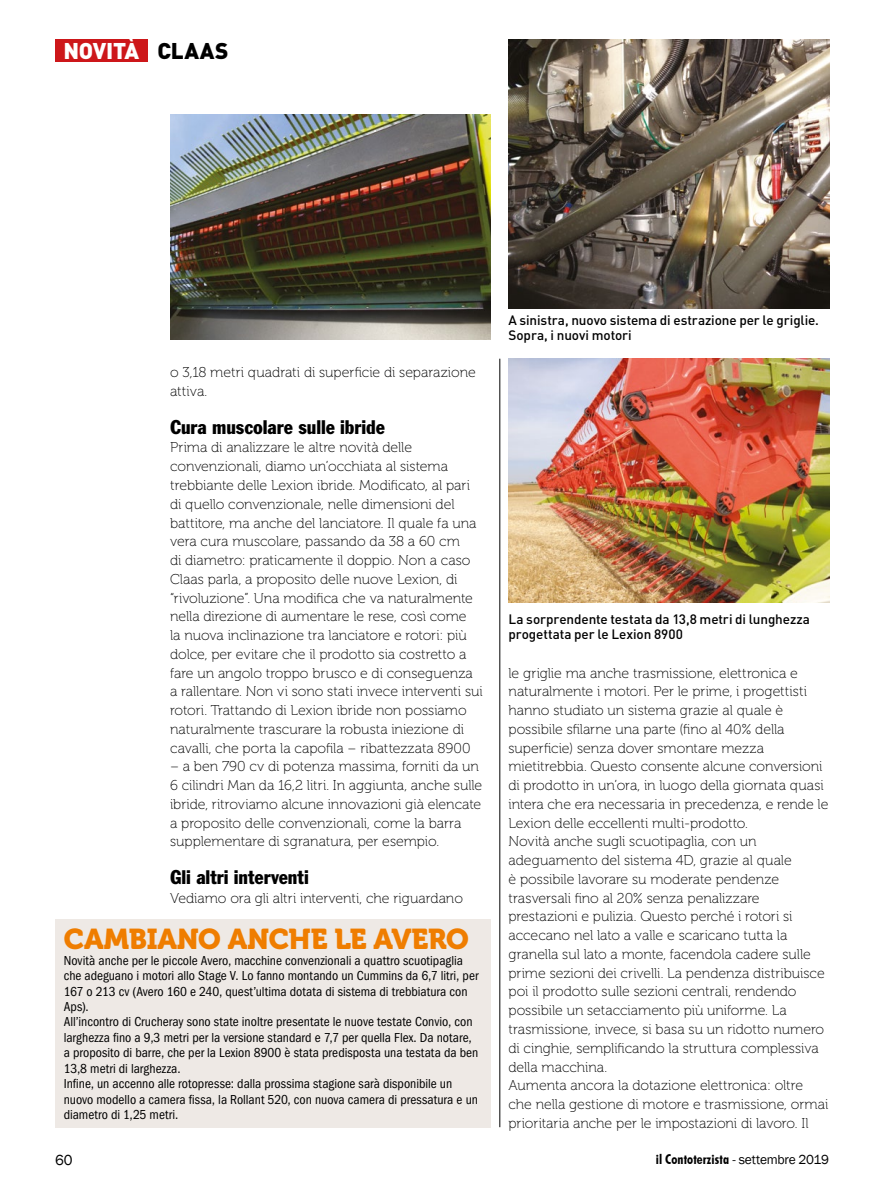
<style>
.page{position:relative;width:893px;height:1191px;background:#fff}
.page>*{position:absolute;margin:0;border:0;box-sizing:border-box;transform-origin:0 0}
.t1{font:28.5px "Museo 900";letter-spacing:-.01em;color:#ef7d00}
.t2{font:900 22.5px "DIN Pro";letter-spacing:-.02em;color:#fff}
.t3{font:900 22.5px "DIN Pro";letter-spacing:.02em;color:#000}
.t4{font:condensed 19.5px "Franklin Gothic BT";letter-spacing:-.005em;color:#000}
.t5{font:15px "Franklin Gothic";color:#000}
.t6{font:14.25px/18.8px "Museo 100";letter-spacing:-.005em;color:#000}
.t7{font:condensed 13.5px/15.5px "ITC Franklin Gothic Std";color:#000}
.t8{font:500 13.5px/15px "DIN Pro";letter-spacing:-.01em;color:#000}
.t9{font:700 condensed 13.5px "Futura BT";letter-spacing:.005em;color:#000}
.s1{font-family:"Franklin Gothic";font-weight:400;font-stretch:normal}
</style>
<div class="page">
<div style="left:55px;top:39px;width:92px;height:23px;background:#cd171a"></div>
<hr style="left:500px;top:359px;width:1px;height:768px;background:#000">
<div style="left:55px;top:919px;width:436px;height:208px;background:#eee9e5"></div>
<img style="left:508px;top:40px;width:321px;height:268px">
<img style="left:508px;top:359px;width:321px;height:243px">
<img style="left:170px;top:115px;width:321px;height:225px">
<h2 class="t2" style="left:63px;top:36px;width:77px">NOVITÀ</h2>
<h2 class="t3" style="left:157px;top:36px;width:72px">CLAAS</h2>
<p class="t6" style="left:170px;top:363px;width:307px">o 3,18 metri quadrati di superficie di separazione attiva.</p>
<h3 class="t4" style="left:170px;top:414px;width:216px">Cura muscolare sulle ibride</h3>
<p class="t6" style="left:170px;top:438px;width:314px">Prima di analizzare le altre novità delle convenzionali, diamo un’occhiata al sistema trebbiante delle Lexion ibride. Modificato, al pari di quello convenzionale, nelle dimensioni del battitore, ma anche del lanciatore. Il quale fa una vera cura muscolare, passando da 38 a 60 cm<br>di diametro: praticamente il doppio. Non a caso Claas parla, a proposito delle nuove Lexion, di “rivoluzione”. Una modifica che va naturalmente nella direzione di aumentare le rese, così come<br>la nuova inclinazione tra lanciatore e rotori: più dolce, per evitare che il prodotto sia costretto a fare un angolo troppo brusco e di conseguenza a rallentare. Non vi sono stati invece interventi sui rotori. Trattando di Lexion ibride non possiamo naturalmente trascurare la robusta iniezione di cavalli, che porta la capofila – ribattezzata 8900</p>
<p class="t6" style="left:170px;top:757px;width:314px">– a ben 790 cv di potenza massima, forniti da un 6 cilindri Man da 16,2 litri. In aggiunta, anche sulle ibride, ritroviamo alcune innovazioni già elencate a proposito delle convenzionali, come la barra supplementare di sgranatura, per esempio.</p>
<h3 class="t4" style="left:170px;top:864px;width:140px">Gli altri interventi</h3>
<p class="t6" style="left:170px;top:888px;width:294px">Vediamo ora gli altri interventi, che riguardano</p>
<h1 class="t1" style="left:64px;top:923px;width:407px">CAMBIANO ANCHE LE AVERO</h1>
<p class="t7" style="left:64px;top:952px;width:416px">Novità anche per le piccole Avero, macchine convenzionali a quattro scuotipaglia che adeguano i motori allo Stage V. Lo fanno montando un Cummins da 6,7 litri, per 167 o 213 cv (Avero 160 e 240, quest’ultima dotata di sistema di trebbiatura con Aps).<br>All’incontro di Crucheray sono state inoltre presentate le nuove testate Convio, con larghezza fino a 9,3 metri per la versione standard e 7,7 per quella Flex. Da notare, a proposito di barre, che per la Lexion 8900 è stata predisposta una testata da ben 13,8 metri di larghezza.<br>Infine, un accenno alle rotopresse: dalla prossima stagione sarà disponibile un nuovo modello a camera fissa, la Rollant 520, con nuova camera di pressatura e un diametro di 1,25 metri.</p>
<p class="t5" style="left:55px;top:1150px;width:19px">60</p>
<p class="t8" style="left:508px;top:312px;width:312px">A sinistra, nuovo sistema di estrazione per le griglie.<br>Sopra, i nuovi motori</p>
<p class="t8" style="left:508px;top:610px;width:303px">La sorprendente testata da 13,8 metri di lunghezza progettata per le Lexion 8900</p>
<p class="t6" style="left:508px;top:663px;width:322px">le griglie ma anche trasmissione, elettronica e naturalmente i motori. Per le prime, i progettisti hanno studiato un sistema grazie al quale è possibile sfilarne una parte (fino al 40% della superficie) senza dover smontare mezza mietitrebbia. Questo consente alcune conversioni di prodotto in un’ora, in luogo della giornata quasi intera che era necessaria in precedenza, e rende le Lexion delle eccellenti multi-prodotto.<br>Novità anche sugli scuotipaglia, con un adeguamento del sistema 4D, grazie al quale<br>è possibile lavorare su moderate pendenze trasversali fino al 20% senza penalizzare prestazioni e pulizia. Questo perché i rotori si accecano nel lato a valle e scaricano tutta la granella sul lato a monte, facendola cadere sulle prime sezioni dei crivelli. La pendenza distribuisce poi il prodotto sulle sezioni centrali, rendendo possibile un setacciamento più uniforme. La trasmissione, invece, si basa su un ridotto numero di cinghie, semplificando la struttura complessiva della macchina.<br>Aumenta ancora la dotazione elettronica: oltre che nella gestione di motore e trasmissione, ormai prioritaria anche per le impostazioni di lavoro. Il</p>
<p class="t9" style="left:656px;top:1151px;width:175px">il Contoterzista <span class="s1">- settembre 2019</span></p>
</div>
